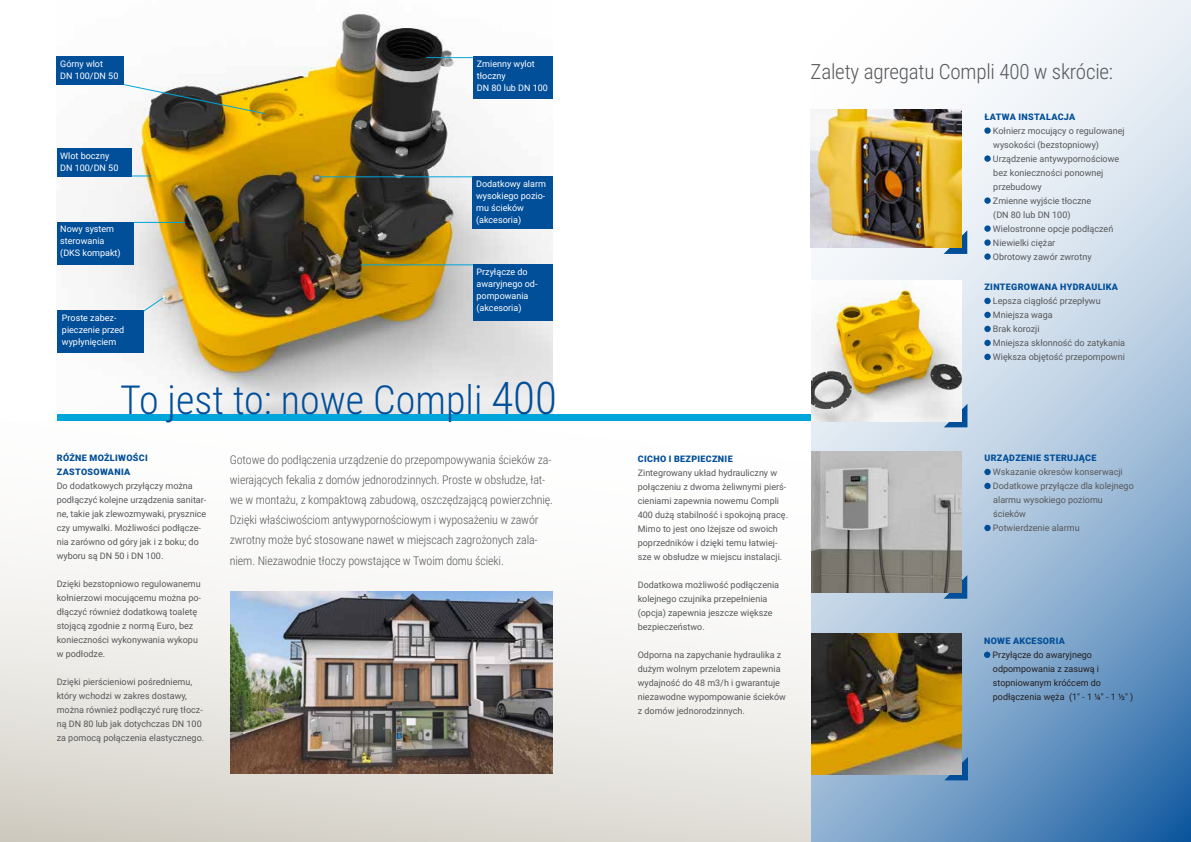
<style>
.page{position:relative;width:1191px;height:842px;background:#fff}
.page>*{position:absolute;margin:0;border:0;box-sizing:border-box;transform-origin:0 0}
.t1{font:300 40px "Roboto Condensed";color:#014e99}
.t2{font:300 21px "Roboto Condensed";letter-spacing:-.01em;color:#57585a}
.t3{font:300 12px/20.2px "Roboto Condensed";letter-spacing:-.01em;color:#57585a}
.t4{font:9px/14px "Roboto";color:#57585a}
.t5{font:9px/12px "Roboto";color:#fff}
.t6{font:900 9px/14px "Roboto";letter-spacing:.035em;color:#014e99}
.t7{font:9px/14px "Roboto";color:#231f20}
.s1{font-size:45px}
</style>
<div class="page">
<div style="left:0;top:421px;width:811px;height:421px;background:linear-gradient(to bottom,#fff,#dcd9d2)"></div>
<img style="left:57px;top:14px;width:495px;height:400px">
<div style="left:57px;top:414px;width:754px;height:6px;background:#00a5da"></div>
<div style="left:473px;top:57px;width:80px;height:42px;background:#014e99"></div>
<div style="left:472px;top:176px;width:81px;height:53px;background:#014e99"></div>
<div style="left:57px;top:57px;width:67px;height:28px;background:#014e99"></div>
<div style="left:57px;top:148px;width:74px;height:29px;background:#014e99"></div>
<div style="left:473px;top:264px;width:80px;height:56px;background:#014e99"></div>
<div style="left:57px;top:310px;width:86px;height:42px;background:#014e99"></div>
<div style="left:57px;top:222px;width:77px;height:42px;background:#014e99"></div>
<svg style="left:142px;top:297px;width:22px;height:16px"></svg>
<img style="left:123px;top:83px;width:142px;height:32px">
<svg style="left:810px;top:0;width:381px;height:842px"></svg>
<div style="left:984px;top:127px;width:6px;height:7px;background:#014e99;border-radius:50%"></div>
<div style="left:984px;top:155px;width:6px;height:7px;background:#014e99;border-radius:50%"></div>
<div style="left:984px;top:197px;width:6px;height:7px;background:#014e99;border-radius:50%"></div>
<div style="left:984px;top:225px;width:6px;height:7px;background:#014e99;border-radius:50%"></div>
<div style="left:984px;top:239px;width:6px;height:7px;background:#014e99;border-radius:50%"></div>
<div style="left:984px;top:253px;width:6px;height:7px;background:#014e99;border-radius:50%"></div>
<svg style="left:984px;top:298px;width:6px;height:6px"></svg>
<svg style="left:984px;top:312px;width:6px;height:6px"></svg>
<svg style="left:984px;top:326px;width:6px;height:6px"></svg>
<svg style="left:984px;top:340px;width:6px;height:6px"></svg>
<svg style="left:984px;top:354px;width:6px;height:6px"></svg>
<svg style="left:984px;top:469px;width:6px;height:6px"></svg>
<svg style="left:984px;top:483px;width:6px;height:6px"></svg>
<svg style="left:984px;top:525px;width:6px;height:6px"></svg>
<svg style="left:984px;top:652px;width:6px;height:6px"></svg>
<hr style="left:134px;top:222px;width:51px;height:1px;background:#00a5da">
<hr style="left:426px;top:57px;width:47px;height:1px;background:#00a5da">
<hr style="left:361px;top:264px;width:112px;height:1px;background:#00a5da">
<hr style="left:320px;top:176px;width:153px;height:1px;background:#00a5da">
<svg style="left:131px;top:175px;width:20px;height:1px"></svg>
<svg style="left:944px;top:757px;width:24px;height:23px"></svg>
<svg style="left:943px;top:575px;width:24px;height:24px"></svg>
<svg style="left:943px;top:404px;width:24px;height:23px"></svg>
<svg style="left:943px;top:230px;width:24px;height:24px"></svg>
<img style="left:811px;top:634px;width:150px;height:140px">
<img style="left:811px;top:452px;width:150px;height:140px">
<img style="left:230px;top:592px;width:323px;height:181px">
<img style="left:811px;top:281px;width:150px;height:140px">
<img style="left:810px;top:110px;width:151px;height:138px">
<p class="t5" style="left:60px;top:58px;width:60px">Górny wlot<br>DN 100/DN 50</p>
<p class="t5" style="left:60px;top:150px;width:60px">Wlot boczny<br>DN 100/DN 50</p>
<p class="t5" style="left:60px;top:223px;width:62px">Nowy system sterowania (DKS kompakt)</p>
<p class="t5" style="left:62px;top:312px;width:64px">Proste zabez&shy;pieczenie przed wypłynięciem</p>
<p class="t5" style="left:477px;top:58px;width:73px">Zmienny wylot tłoczny<br>DN 80 lub DN 100</p>
<p class="t5" style="left:476px;top:177px;width:71px">Dodatkowy alarm wysokiego pozio&shy;mu ścieków (akcesoria)</p>
<p class="t5" style="left:476px;top:266px;width:62px">Przyłącze do awaryjnego od&shy;pompowania (akcesoria)</p>
<h1 class="t1" style="left:120px;top:371px;width:438px">To jest to: nowe Compli <span class="s1">400</span></h1>
<p class="t6" style="left:57px;top:450px;width:92px">RÓŻNE MOŻLIWOŚCI<br>ZASTOSOWANIA</p>
<p class="t4" style="left:57px;top:478px;width:151px">Do dodatkowych przyłączy można podłączyć kolejne urządzenia sanitar&shy;ne, takie jak zlewozmywaki, prysznice czy umywalki. Możliwości podłącze&shy;nia zarówno od góry jak i z boku; do wyboru są DN 50 i DN 100.</p>
<p class="t4" style="left:57px;top:576px;width:146px">Dzięki bezstopniowo regulowanemu kołnierzowi mocującemu można po&shy;dłączyć również dodatkową toaletę stojącą zgodnie z normą Euro, bez konieczności wykonywania wykopu w podłodze.</p>
<p class="t4" style="left:57px;top:674px;width:149px">Dzięki pierścieniowi pośredniemu, który wchodzi w zakres dostawy, można również podłączyć rurę tłocz&shy;ną DN 80 lub jak dotychczas DN 100 za pomocą połączenia elastycznego.</p>
<p class="t3" style="left:230px;top:449px;width:325px">Gotowe do podłączenia urządzenie do przepompowywania ścieków za&shy;wierających fekalia z domów jednorodzinnych. Proste w obsłudze, łat&shy;we w montażu, z kompaktową zabudową, oszczędzającą powierzchnię.<br>Dzięki właściwościom antywypornościowym i wyposażeniu w zawór zwrotny może być stosowane nawet w miejscach zagrożonych zala&shy;niem. Niezawodnie tłoczy powstające w Twoim domu ścieki.</p>
<h2 class="t2" style="left:810px;top:57px;width:304px">Zalety agregatu Compli 400 w skrócie:</h2>
<p class="t6" style="left:984px;top:109px;width:92px">ŁATWA INSTALACJA</p>
<p class="t4" style="left:993px;top:123px;width:133px">Kołnierz mocujący o regulowanej wysokości (bezstopniowy)<br>Urządzenie antywypornościowe bez konieczności ponownej przebudowy<br>Zmienne wyjście tłoczne<br>(DN 80 lub DN 100)<br>Wielostronne opcje podłączeń<br>Niewielki ciężar<br>Obrotowy zawór zwrotny</p>
<p class="t6" style="left:984px;top:280px;width:135px">ZINTEGROWANA HYDRAULIKA</p>
<p class="t4" style="left:993px;top:294px;width:134px">Lepsza ciągłość przepływu<br>Mniejsza waga<br>Brak korozji<br>Mniejsza skłonność do zatykania<br>Większa objętość przepompowni</p>
<p class="t6" style="left:638px;top:451px;width:96px">CICHO I BEZPIECZNIE</p>
<p class="t4" style="left:638px;top:465px;width:152px">Zintegrowany układ hydrauliczny w połączeniu z dwoma żeliwnymi pierś&shy;cieniami zapewnia nowemu Compli 400 dużą stabilność i spokojną pracę.<br>Mimo to jest ono lżejsze od swoich poprzedników i dzięki temu łatwiej&shy;sze w obsłudze w miejscu instalacji.</p>
<p class="t4" style="left:638px;top:577px;width:143px">Dodatkowa możliwość podłączenia kolejnego czujnika przepełnienia (opcja) zapewnia jeszcze większe bezpieczeństwo.</p>
<p class="t4" style="left:638px;top:647px;width:150px">Odporna na zapychanie hydraulika z dużym wolnym przelotem zapewnia wydajność do 48 m3/h i gwarantuje niezawodne wypompowanie ścieków z domów jednorodzinnych.</p>
<p class="t6" style="left:984px;top:451px;width:113px">URZĄDZENIE STERUJĄCE</p>
<p class="t4" style="left:993px;top:465px;width:142px">Wskazanie okresów konserwacji<br>Dodatkowe przyłącze dla kolejnego alarmu wysokiego poziomu ścieków<br>Potwierdzenie alarmu</p>
<p class="t6" style="left:984px;top:633px;width:82px">NOWE AKCESORIA</p>
<p class="t7" style="left:992px;top:647px;width:142px">Przyłącze do awaryjnego odpompowania z zasuwą i stopniowanym króćcem do podłączenia węża (1" - 1 ¼" - 1 ½" )</p>
</div>
